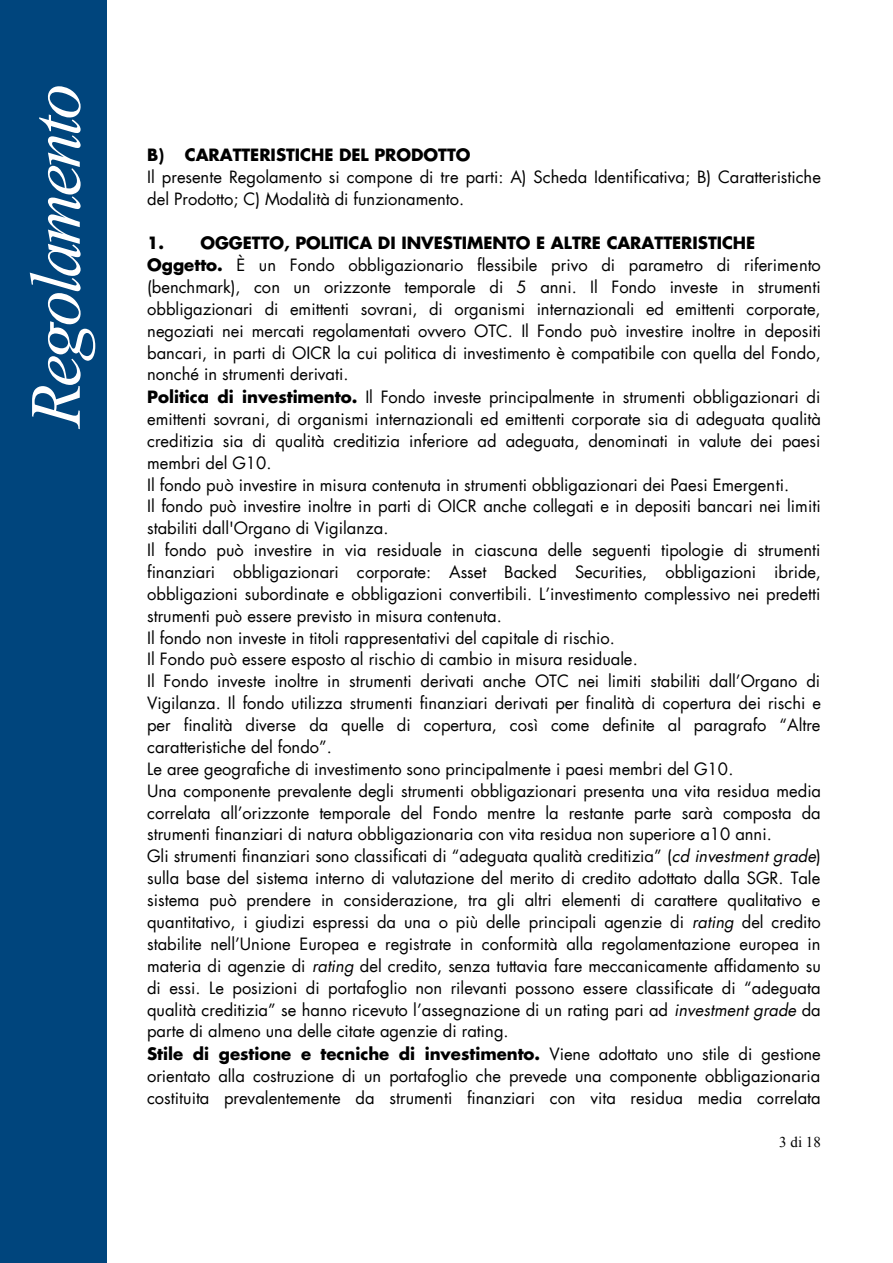
<style>
.page{position:relative;width:893px;height:1263px;background:#fff}
.page>*{position:absolute;margin:0;border:0;box-sizing:border-box;transform-origin:0 0}
.t1{font:italic 72px "Times New Roman";letter-spacing:-.05em;color:#fff}
.t2{font:16.5px/21.9px "Futura LT";color:#000}
.t3{font:700 16.5px "Futura LT";color:#000}
.t4{font:15px "Times New Roman";color:#000}
.s1{font-weight:700}
.s2{font-style:italic}
</style>
<div class="page">
<div style="left:0;top:0;width:106px;height:1263px;background:#00457d"></div>
<h1 class="t1" style="left:6px;top:428px;width:345px;rotate:-90deg">Regolamento</h1>
<p class="t3" style="left:147px;top:144px;width:325px">B) CARATTERISTICHE DEL PRODOTTO</p>
<p class="t2" style="left:147px;top:166px;width:675px">Il presente Regolamento si compone di tre parti: A) Scheda Identificativa; B) Caratteristiche del Prodotto; C) Modalità di funzionamento.</p>
<p class="t2" style="left:147px;top:232px;width:676px"><span class="s1">1. OGGETTO, POLITICA DI INVESTIMENTO E ALTRE CARATTERISTICHE Oggetto.</span> È un Fondo obbligazionario flessibile privo di parametro di riferimento (benchmark), con un orizzonte temporale di 5 anni. Il Fondo investe in strumenti obbligazionari di emittenti sovrani, di organismi internazionali ed emittenti corporate, negoziati nei mercati regolamentati ovvero OTC. Il Fondo può investire inoltre in depositi bancari, in parti di OICR la cui politica di investimento è compatibile con quella del Fondo, nonché in strumenti derivati.<br><span class="s1">Politica di investimento.</span> Il Fondo investe principalmente in strumenti obbligazionari di emittenti sovrani, di organismi internazionali ed emittenti corporate sia di adeguata qualità creditizia sia di qualità creditizia inferiore ad adeguata, denominati in valute dei paesi membri del G10.<br>Il fondo può investire in misura contenuta in strumenti obbligazionari dei Paesi Emergenti.<br>Il fondo può investire inoltre in parti di OICR anche collegati e in depositi bancari nei limiti stabiliti dall'Organo di Vigilanza.<br>Il fondo può investire in via residuale in ciascuna delle seguenti tipologie di strumenti finanziari obbligazionari corporate: Asset Backed Securities, obbligazioni ibride, obbligazioni subordinate e obbligazioni convertibili. L’investimento complessivo nei predetti strumenti può essere previsto in misura contenuta.<br>Il fondo non investe in titoli rappresentativi del capitale di rischio.<br>Il Fondo può essere esposto al rischio di cambio in misura residuale.<br>Il Fondo investe inoltre in strumenti derivati anche OTC nei limiti stabiliti dall’Organo di Vigilanza. Il fondo utilizza strumenti finanziari derivati per finalità di copertura dei rischi e per finalità diverse da quelle di copertura, così come definite al paragrafo “Altre caratteristiche del fondo”.<br>Le aree geografiche di investimento sono principalmente i paesi membri del G10.<br>Una componente prevalente degli strumenti obbligazionari presenta una vita residua media correlata all’orizzonte temporale del Fondo mentre la restante parte sarà composta da strumenti finanziari di natura obbligazionaria con vita residua non superiore a10 anni.<br>Gli strumenti finanziari sono classificati di “adeguata qualità creditizia” (<span class="s2">cd investment grade</span>) sulla base del sistema interno di valutazione del merito di credito adottato dalla SGR. Tale sistema può prendere in considerazione, tra gli altri elementi di carattere qualitativo e quantitativo, i giudizi espressi da una o più delle principali agenzie di <span class="s2">rating</span> del credito stabilite nell’Unione Europea e registrate in conformità alla regolamentazione europea in materia di agenzie di <span class="s2">rating</span> del credito, senza tuttavia fare meccanicamente affidamento su di essi. Le posizioni di portafoglio non rilevanti possono essere classificate di “adeguata qualità creditizia” se hanno ricevuto l’assegnazione di un rating pari ad <span class="s2">investment grade</span> da parte di almeno una delle citate agenzie di rating.<br><span class="s1">Stile di gestione e tecniche di investimento.</span> Viene adottato uno stile di gestione orientato alla costruzione di un portafoglio che prevede una componente obbligazionaria costituita prevalentemente da strumenti finanziari con vita residua media correlata</p>
<p class="t4" style="left:779px;top:1132px;width:43px">3 di 18</p>
</div>
